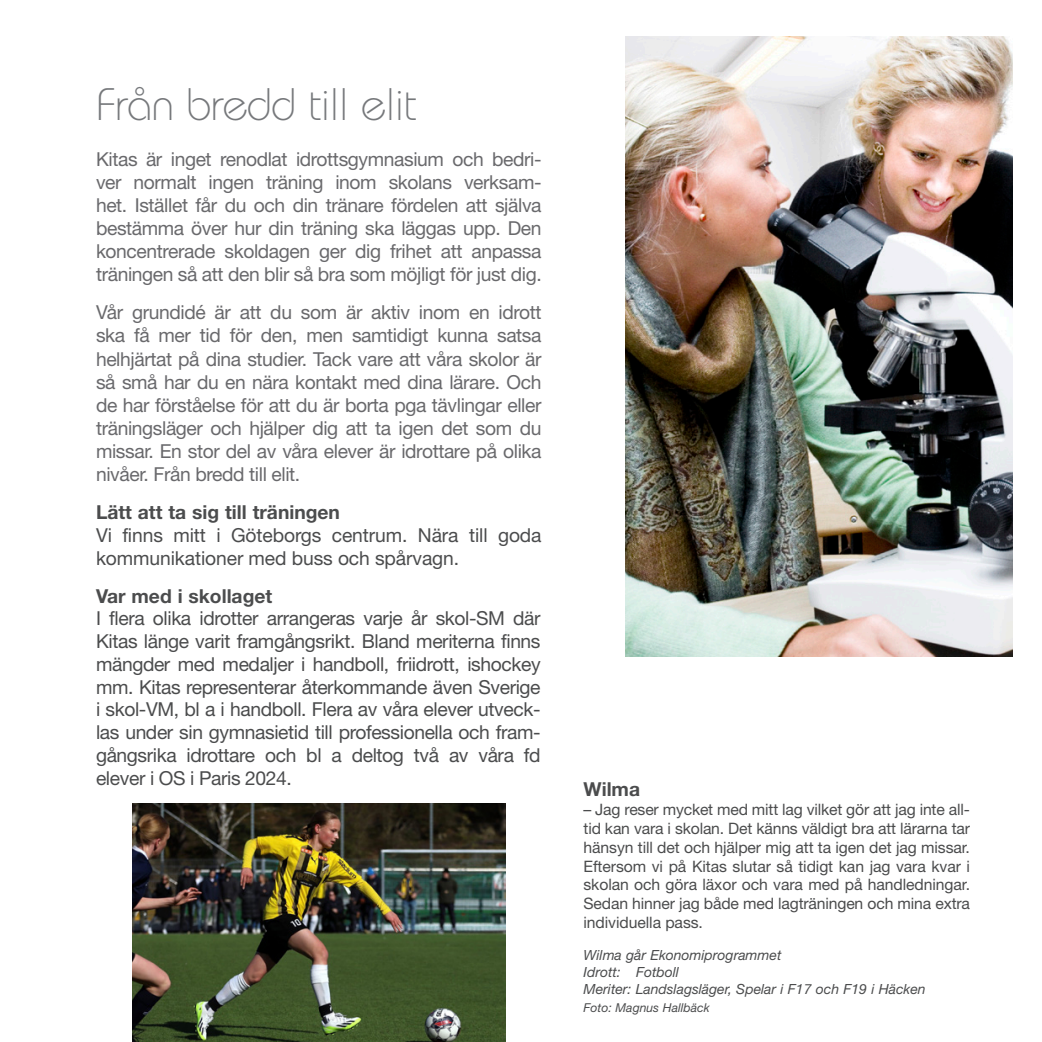
<style>
.page{position:relative;width:1042px;height:1042px;background:#fff}
.page>*{position:absolute;margin:0;border:0;box-sizing:border-box;transform-origin:0 0}
.t1{font:300 45.5px "Bauhaus Std";letter-spacing:-.02em;color:#76787b}
.body{font:19.25px/23.1px "Helvetica Neue LT Std";letter-spacing:-.02em;color:#69696c;text-align:justify}
.body-2{font:19.25px/22.8px "Helvetica Neue LT Std";letter-spacing:-.005em;color:#4b4c4d}
.t2{font:700 19.25px "Helvetica Neue LT Std";color:#4b4c4d}
.body_mini{font:15.75px/18.9px "Helvetica Neue LT Std";letter-spacing:-.01em;color:#4b4c4d;text-align:justify}
.t3{font:italic 14px "Helvetica Neue LT Std";color:#4b4c4d}
.t4{font:italic 12.25px "Helvetica Neue LT Std";color:#4b4c4d}
</style>
<div class="page">
<img style="left:625px;top:36px;width:387px;height:620px">
<img style="left:133px;top:804px;width:372px;height:238px">
<p class="t1" style="left:96px;top:77px;width:322px">Från bredd till elit</p>
<p class="body" style="left:96px;top:147px;width:447px">Kitas är inget renodlat idrottsgymnasium och bedri&shy;ver normalt ingen träning inom skolans verksam&shy;het. Istället får du och din tränare fördelen att själva bestämma över hur din träning ska läggas upp. Den koncentrerade skoldagen ger dig frihet att anpassa träningen så att den blir så bra som möjligt för just dig.</p>
<p class="body" style="left:96px;top:301px;width:447px">Vår grundidé är att du som är aktiv inom en idrott ska få mer tid för den, men samtidigt kunna satsa helhjärtat på dina studier. Tack vare att våra skolor är så små har du en nära kontakt med dina lärare. Och de har förståelse för att du är borta pga tävlingar eller träningsläger och hjälper dig att ta igen det som du missar. En stor del av våra elever är idrottare på olika nivåer. Från bredd till elit.</p>
<p class="t2" style="left:96px;top:500px;width:245px">Lätt att ta sig till träningen</p>
<p class="body-2" style="left:96px;top:523px;width:447px">Vi finns mitt i Göteborgs centrum. Nära till goda kommunikationer med buss och spårvagn.</p>
<p class="t2" style="left:96px;top:584px;width:178px">Var med i skollaget</p>
<p class="body-2" style="left:96px;top:607px;width:446px;text-align:justify">I flera olika idrotter arrangeras varje år skol-SM där Kitas länge varit framgångsrikt. Bland meriterna finns mängder med medaljer i handboll, friidrott, ishockey mm. Kitas representerar återkommande även Sverige i skol-VM, bl a i handboll. Flera av våra elever utveck&shy;las under sin gymnasietid till professionella och fram&shy;gångsrika idrottare och bl a deltog två av våra fd elever i OS i Paris 2024.</p>
<p class="t2" style="left:583px;top:777px;width:58px">Wilma</p>
<p class="body_mini" style="left:583px;top:799px;width:388px">– Jag reser mycket med mitt lag vilket gör att jag inte all&shy;tid kan vara i skolan. Det känns väldigt bra att lärarna tar hänsyn till det och hjälper mig att ta igen det jag missar.<br>Eftersom vi på Kitas slutar så tidigt kan jag vara kvar i skolan och göra läxor och vara med på handledningar.<br>Sedan hinner jag både med lagträningen och mina extra individuella pass.</p>
<p class="t3" style="left:583px;top:946px;width:199px">Wilma går Ekonomiprogrammet</p>
<p class="t3" style="left:583px;top:963px;width:97px">Idrott: Fotboll</p>
<p class="t3" style="left:583px;top:980px;width:344px">Meriter: Landslagsläger, Spelar i F17 och F19 i Häcken</p>
<p class="t4" style="left:583px;top:1000px;width:128px">Foto: Magnus Hallbäck</p>
</div>
